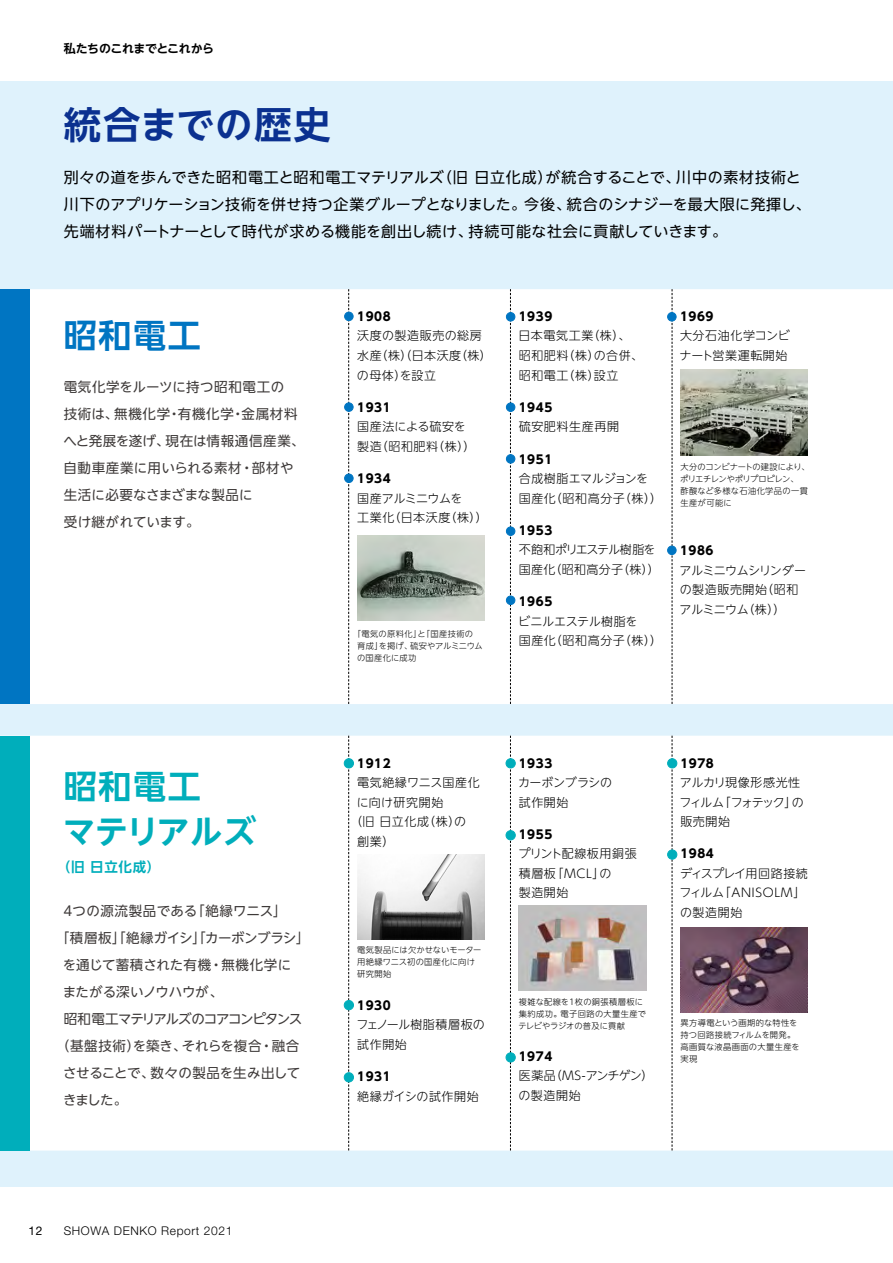
<style>
.page{position:relative;width:893px;height:1263px;background:#fff}
.page>*{position:absolute;margin:0;border:0;box-sizing:border-box;transform-origin:0 0}
.t1{font:700 37.5px "UD Shin Go NT Pr 6 De";letter-spacing:.035em;color:#0b3190}
.t2{font:700 33px/45px "UD Shin Go NT Pr 6 De";letter-spacing:.005em;color:#00aebb}
.t3{font:700 33px "UD Shin Go NT Pr 6 De";color:#0075c2}
.t4{font:15px/27px "UD Shin Go NT Pr 6";letter-spacing:.025em;color:#000}
.t5{font:13.5px/27px "UD Shin Go NT Pr 6";letter-spacing:.03em;color:#3e3a39}
.t6{font:13.5px "UD Shin Go NT Pr 6";letter-spacing:.01em;color:#3e3a39}
.t7{font:13.5px "UD Shin Go NT Pr 6";letter-spacing:-.035em;color:#3e3a39}
.t8{font:13.5px "UD Shin Go NT Pr 6";letter-spacing:-.095em;color:#3e3a39}
.t9{font:13.5px "UD Shin Go NT Pr 6";letter-spacing:-.01em;color:#3e3a39}
.t10{font:13.5px "UD Shin Go NT Pr 6";letter-spacing:-.015em;color:#3e3a39}
.t11{font:700 13.5px "UD Shin Go NT Pr 6 De";letter-spacing:.05em;color:#00aebb}
.t12{font:300 12px/19.5px "UD Shin Go NT Pr 6";letter-spacing:.035em;color:#000}
.t13{font:700 12px "UD Shin Go NT Pr 6";letter-spacing:.05em;color:#000}
.t14{font:300 12px/19.5px "UD Shin Go NT Pr 6";letter-spacing:-.04em;color:#000}
.t15{font:300 12px/19.5px "UD Shin Go NT Pr 6";letter-spacing:-.02em;color:#000}
.t16{font:300 12px "Helvetica Neue LT Std";letter-spacing:.05em;color:#000}
.t17{font:700 12px "UD Shin Go NT Pr 6 De";letter-spacing:-.04em;color:#000}
.t18{font:300 12px/19.5px "UD Shin Go NT Pr 6";letter-spacing:-.01em;color:#000}
.t19{font:12px "Helvetica Neue LT Std";color:#000}
.t20{font:300 8.25px/12px "UD Shin Go NT Pr 6";letter-spacing:.035em;color:#000}
.t21{font:300 8.25px/12px "UD Shin Go NT Pr 6";letter-spacing:.01em;color:#000}
.t22{font:300 8.25px/12px "UD Shin Go NT Pr 6";letter-spacing:.015em;color:#000}
</style>
<div class="page">
<div style="left:0;top:81px;width:893px;height:1105px;background:#dff2fc"></div>
<div style="left:30px;top:289px;width:863px;height:415px;background:#fff"></div>
<div style="left:30px;top:736px;width:863px;height:414px;background:#fff"></div>
<div style="left:0;top:736px;width:30px;height:414px;background:#00aebb"></div>
<img style="left:357px;top:536px;width:128px;height:85px">
<svg style="left:348px;top:289px;width:1px;height:415px"></svg>
<svg style="left:348px;top:736px;width:1px;height:414px"></svg>
<svg style="left:510px;top:289px;width:1px;height:415px"></svg>
<svg style="left:510px;top:736px;width:1px;height:414px"></svg>
<svg style="left:672px;top:289px;width:1px;height:415px"></svg>
<svg style="left:672px;top:736px;width:1px;height:414px"></svg>
<div style="left:345px;top:312px;width:8px;height:9px;background:#0075c2;border-radius:50%"></div>
<div style="left:344px;top:312px;width:9px;height:9px;border:1px solid #0075c2;border-radius:50%"></div>
<div style="left:344px;top:759px;width:9px;height:9px;background:#00aebb;border-radius:50%"></div>
<div style="left:344px;top:758px;width:10px;height:10px;border:1px solid #00aebb;border-radius:50%"></div>
<div style="left:344px;top:1000px;width:9px;height:10px;background:#00aebb;border-radius:50%"></div>
<div style="left:344px;top:1000px;width:10px;height:10px;border:1px solid #00aebb;border-radius:50%"></div>
<div style="left:344px;top:1073px;width:9px;height:9px;background:#00aebb;border-radius:50%"></div>
<div style="left:344px;top:1072px;width:10px;height:10px;border:1px solid #00aebb;border-radius:50%"></div>
<div style="left:506px;top:313px;width:9px;height:8px;background:#0075c2;border-radius:50%"></div>
<div style="left:506px;top:312px;width:9px;height:9px;border:1px solid #0075c2;border-radius:50%"></div>
<div style="left:668px;top:313px;width:8px;height:8px;background:#0075c2;border-radius:50%"></div>
<div style="left:667px;top:312px;width:9px;height:9px;border:1px solid #0075c2;border-radius:50%"></div>
<div style="left:668px;top:546px;width:8px;height:9px;background:#0075c2;border-radius:50%"></div>
<div style="left:667px;top:546px;width:9px;height:9px;border:1px solid #0075c2;border-radius:50%"></div>
<div style="left:506px;top:759px;width:9px;height:9px;background:#00aebb;border-radius:50%"></div>
<div style="left:506px;top:758px;width:10px;height:10px;border:1px solid #00aebb;border-radius:50%"></div>
<div style="left:506px;top:831px;width:9px;height:9px;background:#00aebb;border-radius:50%"></div>
<div style="left:506px;top:830px;width:10px;height:10px;border:1px solid #00aebb;border-radius:50%"></div>
<div style="left:506px;top:1053px;width:9px;height:9px;background:#00aebb;border-radius:50%"></div>
<div style="left:506px;top:1052px;width:10px;height:10px;border:1px solid #00aebb;border-radius:50%"></div>
<div style="left:668px;top:759px;width:9px;height:9px;background:#00aebb;border-radius:50%"></div>
<div style="left:667px;top:758px;width:10px;height:10px;border:1px solid #00aebb;border-radius:50%"></div>
<div style="left:668px;top:850px;width:9px;height:9px;background:#00aebb;border-radius:50%"></div>
<div style="left:667px;top:849px;width:10px;height:10px;border:1px solid #00aebb;border-radius:50%"></div>
<div style="left:506px;top:403px;width:9px;height:8px;background:#0075c2;border-radius:50%"></div>
<div style="left:506px;top:403px;width:9px;height:9px;border:1px solid #0075c2;border-radius:50%"></div>
<div style="left:506px;top:455px;width:9px;height:8px;background:#0075c2;border-radius:50%"></div>
<div style="left:506px;top:454px;width:9px;height:9px;border:1px solid #0075c2;border-radius:50%"></div>
<div style="left:506px;top:527px;width:9px;height:8px;background:#0075c2;border-radius:50%"></div>
<div style="left:506px;top:526px;width:9px;height:10px;border:1px solid #0075c2;border-radius:50%"></div>
<div style="left:506px;top:596px;width:9px;height:8px;background:#0075c2;border-radius:50%"></div>
<div style="left:506px;top:596px;width:9px;height:9px;border:1px solid #0075c2;border-radius:50%"></div>
<div style="left:345px;top:403px;width:8px;height:8px;background:#0075c2;border-radius:50%"></div>
<div style="left:344px;top:402px;width:9px;height:10px;border:1px solid #0075c2;border-radius:50%"></div>
<div style="left:345px;top:474px;width:8px;height:8px;background:#0075c2;border-radius:50%"></div>
<div style="left:344px;top:474px;width:9px;height:9px;border:1px solid #0075c2;border-radius:50%"></div>
<img style="left:680px;top:370px;width:128px;height:85px">
<img style="left:357px;top:855px;width:128px;height:85px">
<img style="left:519px;top:906px;width:127px;height:85px">
<img style="left:680px;top:927px;width:128px;height:85px">
<div style="left:0;top:289px;width:30px;height:415px;background:#0075c2"></div>
<p class="t17" style="left:64px;top:39px;width:152px">私たちのこれまでとこれから</p>
<h1 class="t1" style="left:64px;top:95px;width:269px">統合までの歴史</h1>
<p class="t4" style="left:64px;top:164px;width:748px">別々の道を歩んできた昭和電工と昭和電工マテリアルズ（旧 日立化成）が統合することで、川中の素材技術と川下のアプリケーション技術を併せ持つ企業グループとなりました。今後、統合のシナジーを最大限に発揮し、先端材料パートナーとして時代が求める機能を創出し続け、持続可能な社会に貢献していきます。</p>
<h2 class="t3" style="left:64px;top:309px;width:138px">昭和電工</h2>
<p class="t5" style="left:64px;top:373px;width:243px">電気化学をルーツに持つ昭和電工の<br>技術は、無機化学・有機化学・金属材料へと発展を遂げ、現在は情報通信産業、自動車産業に用いられる素材・部材や⽣活に必要なさまざまな製品に<br>受け継がれています。</p>
<h2 class="t2" style="left:63px;top:763px;width:195px">昭和電工<br>マテリアルズ</h2>
<p class="t11" style="left:57px;top:856px;width:105px">（旧日立化成）</p>
<p class="t6" style="left:61px;top:900px;width:227px">４つの源流製品である「絶縁ワニス」</p>
<p class="t7" style="left:56px;top:927px;width:255px">「積層板」「絶縁ガイシ」「カーボンブラシ」</p>
<p class="t6" style="left:63px;top:954px;width:230px">を通じて蓄積された有機・無機化学に</p>
<p class="t10" style="left:63px;top:981px;width:162px">またがる深いノウハウが、</p>
<p class="t8" style="left:64px;top:1008px;width:240px">昭和電工マテリアルズのコアコンピタンス</p>
<p class="t6" style="left:56px;top:1035px;width:245px">（基盤技術）を築き、それらを複合・融合</p>
<p class="t9" style="left:63px;top:1062px;width:239px">させることで、数々の製品を生み出して</p>
<p class="t6" style="left:63px;top:1089px;width:66px">きました。</p>
<p class="t19" style="left:29px;top:1223px;width:15px">12</p>
<p class="t16" style="left:64px;top:1223px;width:170px">SHOWA DENKO Report 2021</p>
<p class="t13" style="left:357px;top:307px;width:35px">1908</p>
<p class="t12" style="left:357px;top:326px;width:136px">沃度の製造販売の総房水産（株）（日本沃度（株）の母体）を設立</p>
<p class="t13" style="left:357px;top:397px;width:35px">1931</p>
<p class="t12" style="left:357px;top:416px;width:120px">国産法による硫安を製造（昭和肥料（株））</p>
<p class="t13" style="left:357px;top:469px;width:35px">1934</p>
<p class="t14" style="left:357px;top:488px;width:132px">国産アルミニウムを<br>⼯業化（⽇ 本沃度（株））</p>
<p class="t20" style="left:357px;top:627px;width:127px;text-indent:-4px">「電気の原料化」と「国産技術の育成」を掲げ、硫安やアルミニウムの国産化に成功</p>
<p class="t13" style="left:519px;top:307px;width:35px">1939</p>
<p class="t12" style="left:519px;top:326px;width:126px">⽇ 本電気⼯業（株）、昭和肥料（株）の合併、昭和電⼯（株）設⽴</p>
<p class="t13" style="left:519px;top:397px;width:35px">1945</p>
<p class="t12" style="left:519px;top:416px;width:102px">硫安肥料生産再開</p>
<p class="t13" style="left:519px;top:449px;width:35px">1951</p>
<p class="t12" style="left:519px;top:468px;width:145px">合成樹脂エマルジョンを国産化（昭和高分子（株））</p>
<p class="t13" style="left:519px;top:520px;width:35px">1953</p>
<p class="t12" style="left:519px;top:539px;width:142px">不飽和ポリエステル樹脂を国産化（昭和高分子（株））</p>
<p class="t13" style="left:519px;top:592px;width:35px">1965</p>
<p class="t12" style="left:518px;top:611px;width:145px">ビニルエステル樹脂を<br>国産化（昭和高分子（株））</p>
<p class="t13" style="left:680px;top:307px;width:35px">1969</p>
<p class="t12" style="left:680px;top:326px;width:112px">⼤分⽯油化学コンビナート営業運転開始</p>
<p class="t21" style="left:680px;top:460px;width:131px">大分のコンビナートの建設により、ポリエチレンやポリプロピレン、<br>酢酸など多様な石油化学品の一貫生産が可能に</p>
<p class="t13" style="left:680px;top:541px;width:35px">1986</p>
<p class="t14" style="left:679px;top:560px;width:128px">アルミニウムシリンダーの製造販売開始（昭和アルミニウム（株））</p>
<p class="t13" style="left:357px;top:753px;width:35px">1912</p>
<p class="t12" style="left:357px;top:772px;width:124px">電気絶縁ワニス国産化</p>
<p class="t12" style="left:357px;top:792px;width:88px">に向け研究開始</p>
<p class="t12" style="left:350px;top:811px;width:118px">（旧 日立化成（株）の</p>
<p class="t12" style="left:357px;top:831px;width:39px">創業）</p>
<p class="t22" style="left:357px;top:944px;width:126px">電気製品には欠かせないモーター用絶縁ワニス初の国産化に向け研究開始</p>
<p class="t13" style="left:357px;top:995px;width:35px">1930</p>
<p class="t12" style="left:356px;top:1015px;width:130px">フェノール樹脂積層板の試作開始</p>
<p class="t13" style="left:357px;top:1067px;width:35px">1931</p>
<p class="t12" style="left:357px;top:1086px;width:123px">絶縁ガイシの試作開始</p>
<p class="t13" style="left:519px;top:753px;width:35px">1933</p>
<p class="t18" style="left:518px;top:772px;width:96px">カーボンブラシの試作開始</p>
<p class="t13" style="left:519px;top:824px;width:35px">1955</p>
<p class="t12" style="left:518px;top:843px;width:120px">プリント配線板用銅張積層板「MCL」の<br>製造開始</p>
<p class="t20" style="left:518px;top:995px;width:129px">複雑な配線を1枚の銅張積層板に集約成功。電子回路の大量生産でテレビやラジオの普及に貢献</p>
<p class="t13" style="left:519px;top:1046px;width:35px">1974</p>
<p class="t12" style="left:519px;top:1066px;width:136px">医薬品（MS-アンチゲン）の製造開始</p>
<p class="t13" style="left:680px;top:753px;width:35px">1978</p>
<p class="t15" style="left:680px;top:772px;width:126px">アルカリ現像形感光性フィルム「フォテック」の販売開始</p>
<p class="t13" style="left:680px;top:844px;width:35px">1984</p>
<p class="t12" style="left:680px;top:863px;width:130px">ディスプレイ用回路接続フィルム「ANISOLM」の製造開始</p>
<p class="t20" style="left:680px;top:1016px;width:121px">異方導電という画期的な特性を持つ回路接続フィルムを開発。高画質な液晶画面の大量生産を実現</p>
</div>
